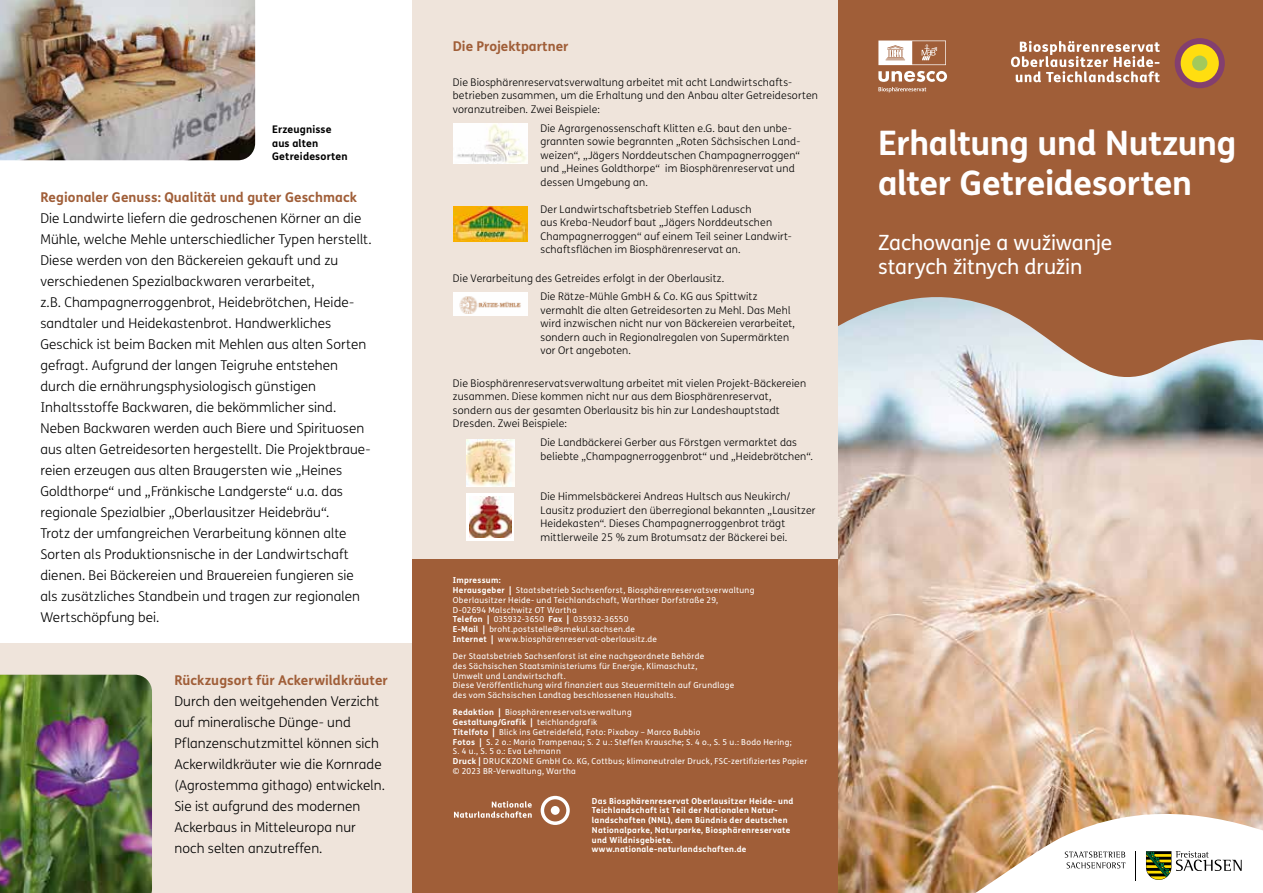
<style>
.page{position:relative;width:1263px;height:893px;background:#fff}
.page>*{position:absolute;margin:0;border:0;box-sizing:border-box;transform-origin:0 0}
.NNL_Headline_Din-lan{font:700 33.75px/39.8px "FS Me";letter-spacing:-.01em;color:#fff}
.t1{font:21px/24px "FS Me";letter-spacing:-.01em;color:#fff}
.NNL_Copy_Din-lang_75{font:300 13.5px/21px "FS Me";letter-spacing:.005em;color:#000}
.NNL_Copy_Din-lang_75-2{font:700 13.5px "FS Me";letter-spacing:.005em;color:#a05e38}
.NNL_Auszeichnung-Urh{font:300 10.5px/13.5px "FS Me";letter-spacing:.015em;color:#000}
.t2{font:700 10.5px/13.5px "FS Me";letter-spacing:.015em;color:#000}
.NNL_Textliche-Kennun{font:8.25px/9.8px "FS Me";letter-spacing:.035em;color:#fff}
.NNL_Textliche-Kennun-2{font:700 8.25px/9.8px "FS Me";letter-spacing:.035em;color:#fff}
.NNL_Textliche-Kennun-3{font:8.25px "FS Me";color:#fff}
.s1{font-weight:700}
.s2{font-weight:400}
</style>
<div class="page">
<img style="left:838px;top:404px;width:425px;height:489px">
<div style="left:0;top:643px;width:412px;height:250px;background:#efe4db"></div>
<svg style="left:838px;top:176px;width:425px;height:228px;background:#ae846b"></svg>
<div style="left:838px;top:0;width:425px;height:176px;background:#a05e38"></div>
<div style="left:1175px;top:38px;width:50px;height:50px;background:#833f6f;border-radius:50%"></div>
<div style="left:1181px;top:44px;width:38px;height:38px;background:#ffde10;border-radius:50%"></div>
<div style="left:1192px;top:56px;width:15px;height:15px;background:#a3c95b;border-radius:50%"></div>
<svg style="left:1011px;top:41px;width:149px;height:41px"></svg>
<svg style="left:878px;top:41px;width:68px;height:24px"></svg>
<svg style="left:878px;top:71px;width:69px;height:22px"></svg>
<div style="left:412px;top:0;width:426px;height:696px;background:#efe4db"></div>
<img style="left:931px;top:800px;width:332px;height:93px">
<div style="left:412px;top:559px;width:426px;height:334px;background:#a05e38"></div>
<img style="left:0;top:0;width:255px;height:160px">
<svg style="left:541px;top:796px;width:29px;height:29px"></svg>
<div style="left:551px;top:806px;width:9px;height:9px;background:#fff;border-radius:50%"></div>
<svg style="left:454px;top:801px;width:78px;height:17px"></svg>
<img style="left:0;top:675px;width:152px;height:218px">
<img style="left:453px;top:123px;width:75px;height:41px">
<img style="left:453px;top:206px;width:75px;height:35px">
<img style="left:453px;top:292px;width:75px;height:23px">
<img style="left:466px;top:439px;width:48px;height:48px">
<div style="left:467px;top:493px;width:47px;height:48px;background:#fff"></div>
<img style="left:469px;top:497px;width:43px;height:40px">
<p class="t2" style="left:272px;top:122px;width:77px">Erzeugnisse aus alten<br>Getreidesorten</p>
<p class="NNL_Copy_Din-lang_75-2" style="left:40px;top:187px;width:318px">Regionaler Genuss: Qualität und guter Geschmack</p>
<p class="NNL_Copy_Din-lang_75" style="left:40px;top:208px;width:333px">Die Landwirte liefern die gedroschenen Körner an die Mühle, welche Mehle unterschiedlicher Typen herstellt.<br>Diese werden von den Bäckereien gekauft und zu verschiedenen Spezialbackwaren verarbeitet,<br>z.B. Champagnerroggenbrot, Heidebrötchen, Heide&shy;sandtaler und Heidekastenbrot. Handwerkliches Geschick ist beim Backen mit Mehlen aus alten Sorten gefragt. Aufgrund der langen Teigruhe entstehen durch die ernährungsphysiologisch günstigen Inhaltsstoffe Backwaren, die bekömmlicher sind.</p>
<p class="NNL_Copy_Din-lang_75" style="left:40px;top:418px;width:332px">Neben Backwaren werden auch Biere und Spirituosen aus alten Getreidesorten hergestellt. Die Projektbraue&shy;reien erzeugen aus alten Braugersten wie „Heines Goldthorpe“ und „Fränkische Landgerste“ u.a. das regionale Spezialbier „Oberlausitzer Heidebräu“.</p>
<p class="NNL_Copy_Din-lang_75" style="left:40px;top:523px;width:321px">Trotz der umfangreichen Verarbeitung können alte Sorten als Produktionsnische in der Landwirtschaft dienen. Bei Bäckereien und Brauereien fungieren sie als zusätzliches Standbein und tragen zur regionalen Wertschöpfung bei.</p>
<p class="NNL_Copy_Din-lang_75-2" style="left:174px;top:670px;width:215px">Rückzugsort für Ackerwildkräuter</p>
<p class="NNL_Copy_Din-lang_75" style="left:174px;top:691px;width:212px">Durch den weitgehenden Verzicht auf mineralische Dünge- und<br>Pflanzenschutzmittel können sich<br>Ackerwildkräuter wie die Kornrade (Agrostemma githago) entwickeln.<br>Sie ist aufgrund des modernen<br>Ackerbaus in Mitteleuropa nur noch selten anzutreffen.</p>
<p class="NNL_Copy_Din-lang_75-2" style="left:453px;top:35px;width:117px">Die Projektpartner</p>
<p class="NNL_Auszeichnung-Urh" style="left:453px;top:75px;width:367px">Die Biosphärenreservatsverwaltung arbeitet mit acht Landwirtschafts&shy;betrieben zusammen, um die Erhaltung und den Anbau alter Getreidesorten voranzutreiben. Zwei Beispiele:</p>
<p class="NNL_Auszeichnung-Urh" style="left:540px;top:121px;width:261px">Die Agrargenossenschaft Klitten e.G. baut den unbe&shy;grannten sowie begrannten „Roten Sächsischen Land&shy;weizen“, „Jägers Norddeutschen Champagnerroggen“ und „Heines Goldthorpe“ im Biosphärenreservat und dessen Umgebung an.</p>
<p class="NNL_Auszeichnung-Urh" style="left:540px;top:202px;width:253px">Der Landwirtschaftsbetrieb Steffen Ladusch<br>aus Kreba-Neudorf baut „Jägers Norddeutschen Champagnerroggen“ auf einem Teil seiner Landwirt&shy;schaftsflächen im Biosphärenreservat an.</p>
<p class="NNL_Auszeichnung-Urh" style="left:453px;top:272px;width:273px">Die Verarbeitung des Getreides erfolgt in der Oberlausitz.</p>
<p class="NNL_Auszeichnung-Urh" style="left:540px;top:290px;width:256px">Die Rätze-Mühle GmbH &amp; Co. KG aus Spittwitz vermahlt die alten Getreidesorten zu Mehl. Das Mehl wird inzwischen nicht nur von Bäckereien verarbeitet, sondern auch in Regionalregalen von Supermärkten vor Ort angeboten.</p>
<p class="NNL_Auszeichnung-Urh" style="left:453px;top:376px;width:355px">Die Biosphärenreservatsverwaltung arbeitet mit vielen Projekt-Bäckereien zusammen. Diese kommen nicht nur aus dem Biosphärenreservat, sondern aus der gesamten Oberlausitz bis hin zur Landeshauptstadt Dresden. Zwei Beispiele:</p>
<p class="NNL_Auszeichnung-Urh" style="left:540px;top:436px;width:274px">Die Landbäckerei Gerber aus Förstgen vermarktet das beliebte „Champagnerroggenbrot“ und „Heidebrötchen“.</p>
<p class="NNL_Auszeichnung-Urh" style="left:540px;top:490px;width:277px">Die Himmelsbäckerei Andreas Hultsch aus Neukirch/ Lausitz produziert den überregional bekannten „Lausitzer Heidekasten“. Dieses Champagnerroggenbrot trägt mittlerweile 25 % zum Brotumsatz der Bäckerei bei.</p>
<p class="NNL_Textliche-Kennun-2" style="left:453px;top:575px;width:49px">Impressum:</p>
<p class="NNL_Textliche-Kennun" style="left:453px;top:585px;width:303px"><span class="s1">Herausgeber |</span> Staatsbetrieb Sachsenforst, Biosphärenreservatsverwaltung<br>Oberlausitzer Heide- und Teichlandschaft, Warthaer Dorfstraße 29,<br>D-02694 Malschwitz OT Wartha</p>
<p class="NNL_Textliche-Kennun-3" style="left:453px;top:614px;width:177px"><span class="s1">Telefon |</span> 035932-3650 <span class="s1">Fax |</span> 035932-36550</p>
<p class="NNL_Textliche-Kennun" style="left:453px;top:624px;width:184px"><span class="s1">E-Mail |</span> broht.poststelle@smekul.sachsen.de</p>
<p class="NNL_Textliche-Kennun" style="left:453px;top:634px;width:206px"><span class="s1">Internet |</span> www.biosphärenreservat-oberlausitz.de</p>
<p class="NNL_Textliche-Kennun" style="left:453px;top:651px;width:253px">Der Staatsbetrieb Sachsenforst ist eine nachgeordnete Behörde des Sächsischen Staatsministeriums für Energie, Klimaschutz,<br>Umwelt und Landwirtschaft.</p>
<p class="NNL_Textliche-Kennun" style="left:453px;top:680px;width:283px">Diese Veröffentlichung wird finanziert aus Steuermitteln auf Grundlage des vom Sächsischen Landtag beschlossenen Haushalts.</p>
<p class="NNL_Textliche-Kennun" style="left:453px;top:707px;width:180px"><span class="s1">Redaktion |</span> Biosphärenreservatsverwaltung</p>
<p class="NNL_Textliche-Kennun-2" style="left:453px;top:717px;width:146px">Gestaltung/Grafik | <span class="s2">teichlandgrafik</span></p>
<p class="NNL_Textliche-Kennun" style="left:453px;top:727px;width:340px"><span class="s1">Titelfoto |</span> Blick ins Getreidefeld, Foto: Pixabay – Marco Bubbio<br><span class="s1">Fotos |</span> S. 2 o.: Mario Trampenau; S. 2 u.: Steffen Krausche; S. 4 o., S. 5 u.: Bodo Hering;<br>S. 4 u., S. 5 o.: Eva Lehmann</p>
<p class="NNL_Textliche-Kennun" style="left:453px;top:756px;width:356px"><span class="s1">Druck |</span> DRUCKZONE GmbH Co. KG, Cottbus; klimaneutraler Druck, FSC-zertifiziertes Papier</p>
<p class="NNL_Textliche-Kennun" style="left:453px;top:766px;width:124px">© 2023 BR-Verwaltung, Wartha</p>
<p class="NNL_Textliche-Kennun-2" style="left:592px;top:795px;width:203px">Das Biosphärenreservat Oberlausitzer Heide- und Teichlandschaft ist Teil der Nationalen Natur&shy;landschaften (NNL), dem Bündnis der deutschen Nationalparke, Naturparke, Biosphärenreservate und Wildnisgebiete. www.nationale-naturlandschaften.de</p>
<p class="NNL_Headline_Din-lan" style="left:878px;top:121px;width:360px">Erhaltung und Nutzung alter Getreidesorten</p>
<h2 class="t1" style="left:878px;top:230px;width:236px">Zachowanje a wužiwanje starych žitnych družin</h2>
</div>
